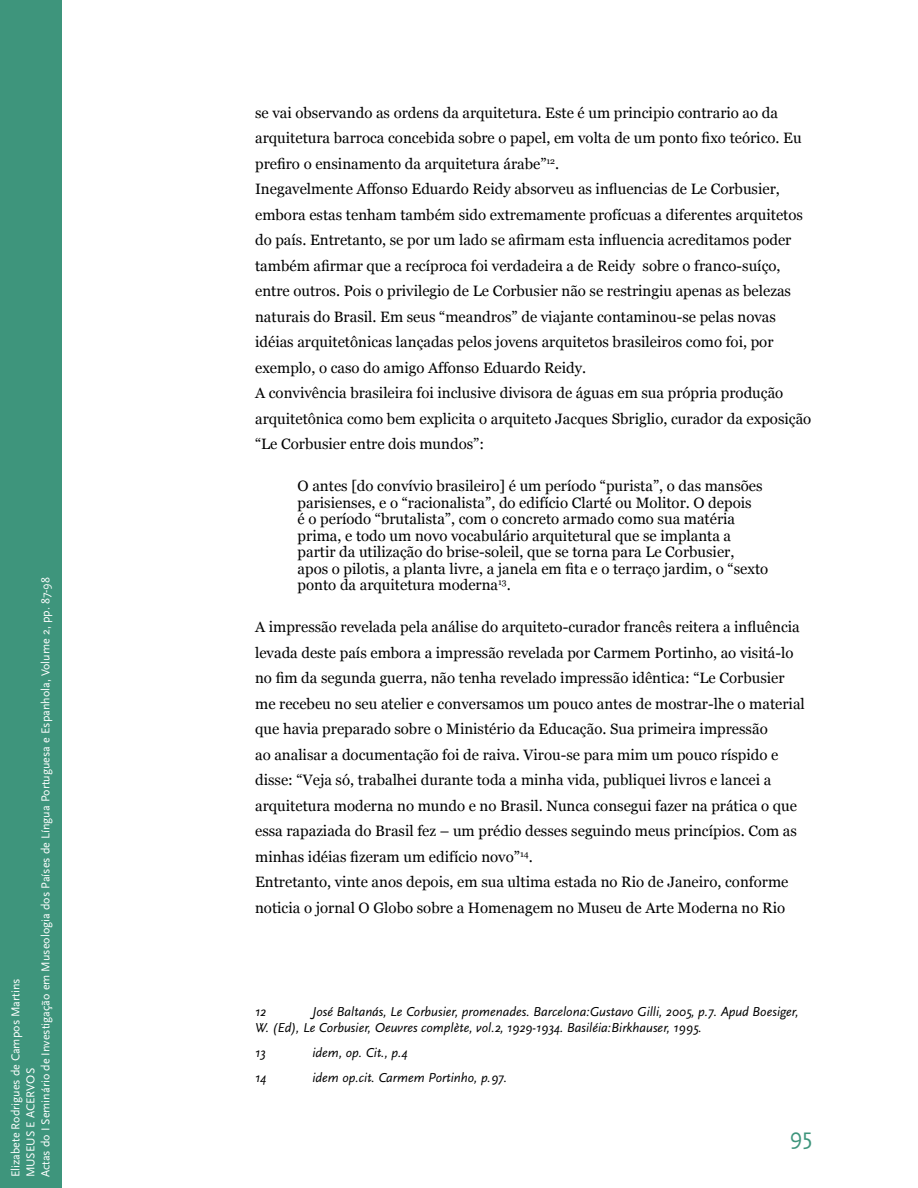
<style>
.page{position:relative;width:918px;height:1188px;background:#fff}
.page>*{position:absolute;margin:0;border:0;box-sizing:border-box;transform-origin:0 0}
.t1{font:24px "Scala Sans Pro";color:#3e957c}
.t2{font:15px/25.5px "Georgia";color:#000}
.t3{font:italic 13.5px/16.2px "Scala Sans Pro";color:#000}
.t4{font:12px/15px "Scala Sans Pro";color:#fff}
</style>
<div class="page">
<div style="left:0;top:0;width:62px;height:1188px;background:#3e957c"></div>
<p class="t4" style="left:9px;top:1177px;width:602px;rotate:-90deg">Elizabete Rodrigues de Campos Martins<br>MUSEUS E ACERVOS<br>Actas do I Seminário de Investigação em Museologia dos Países de Língua Portuguesa e Espanhola, Volume 2, pp. 87-98</p>
<p class="t2" style="left:255px;top:101px;width:558px">se vai observando as ordens da arquitetura. Este é um principio contrario ao da arquitetura barroca concebida sobre o papel, em volta de um ponto fixo teórico. Eu prefiro o ensinamento da arquitetura árabe”<sup>12</sup>.<br>Inegavelmente Affonso Eduardo Reidy absorveu as influencias de Le Corbusier, embora estas tenham também sido extremamente profícuas a diferentes arquitetos do país. Entretanto, se por um lado se afirmam esta influencia acreditamos poder também afirmar que a recíproca foi verdadeira a de Reidy sobre o franco-suíço, entre outros. Pois o privilegio de Le Corbusier não se restringiu apenas as belezas naturais do Brasil. Em seus “meandros” de viajante contaminou-se pelas novas idéias arquitetônicas lançadas pelos jovens arquitetos brasileiros como foi, por exemplo, o caso do amigo Affonso Eduardo Reidy.<br>A convivência brasileira foi inclusive divisora de águas em sua própria produção arquitetônica como bem explicita o arquiteto Jacques Sbriglio, curador da exposição “Le Corbusier entre dois mundos”:</p>
<p class="t2" style="left:298px;top:479px;width:472px;line-height:16.5px">O antes [do convívio brasileiro] é um período “purista”, o das mansões parisienses, e o “racionalista”, do edifício Clarté ou Molitor. O depois<br>é o período “brutalista”, com o concreto armado como sua matéria prima, e todo um novo vocabulário arquitetural que se implanta a partir da utilização do brise-soleil, que se torna para Le Corbusier, apos o pilotis, a planta livre, a janela em fita e o terraço jardim, o “sexto ponto da arquitetura moderna<sup>13</sup>.</p>
<p class="t2" style="left:255px;top:615px;width:551px">A impressão revelada pela análise do arquiteto-curador francês reitera a influência levada deste país embora a impressão revelada por Carmem Portinho, ao visitá-lo no fim da segunda guerra, não tenha revelado impressão idêntica: “Le Corbusier me recebeu no seu atelier e conversamos um pouco antes de mostrar-lhe o material que havia preparado sobre o Ministério da Educação. Sua primeira impressão<br>ao analisar a documentação foi de raiva. Virou-se para mim um pouco ríspido e disse: “Veja só, trabalhei durante toda a minha vida, publiquei livros e lancei a arquitetura moderna no mundo e no Brasil. Nunca consegui fazer na prática o que essa rapaziada do Brasil fez – um prédio desses seguindo meus princípios. Com as minhas idéias fizeram um edifício novo”<sup>14</sup>.<br>Entretanto, vinte anos depois, em sua ultima estada no Rio de Janeiro, conforme noticia o jornal O Globo sobre a Homenagem no Museu de Arte Moderna no Rio</p>
<p class="t3" style="left:255px;top:1005px;width:545px;text-indent:57px">José Baltanás, Le Corbusier, promenades. Barcelona:Gustavo Gilli, 2005, p.7. Apud Boesiger,<br>W. (Ed), Le Corbusier, Oeuvres complète, vol.2, 1929-1934. Basiléia:Birkhauser, 1995.</p>
<p class="t3" style="left:255px;top:1046px;width:12px">13</p>
<p class="t3" style="left:312px;top:1046px;width:97px">idem, op. Cit., p.4</p>
<p class="t3" style="left:255px;top:1070px;width:13px">14</p>
<p class="t3" style="left:312px;top:1070px;width:196px">idem op.cit. Carmem Portinho, p.97.</p>
<p class="t3" style="left:255px;top:1005px;width:12px">12</p>
<h1 class="t1" style="left:789px;top:1127px;width:24px">95</h1>
</div>
